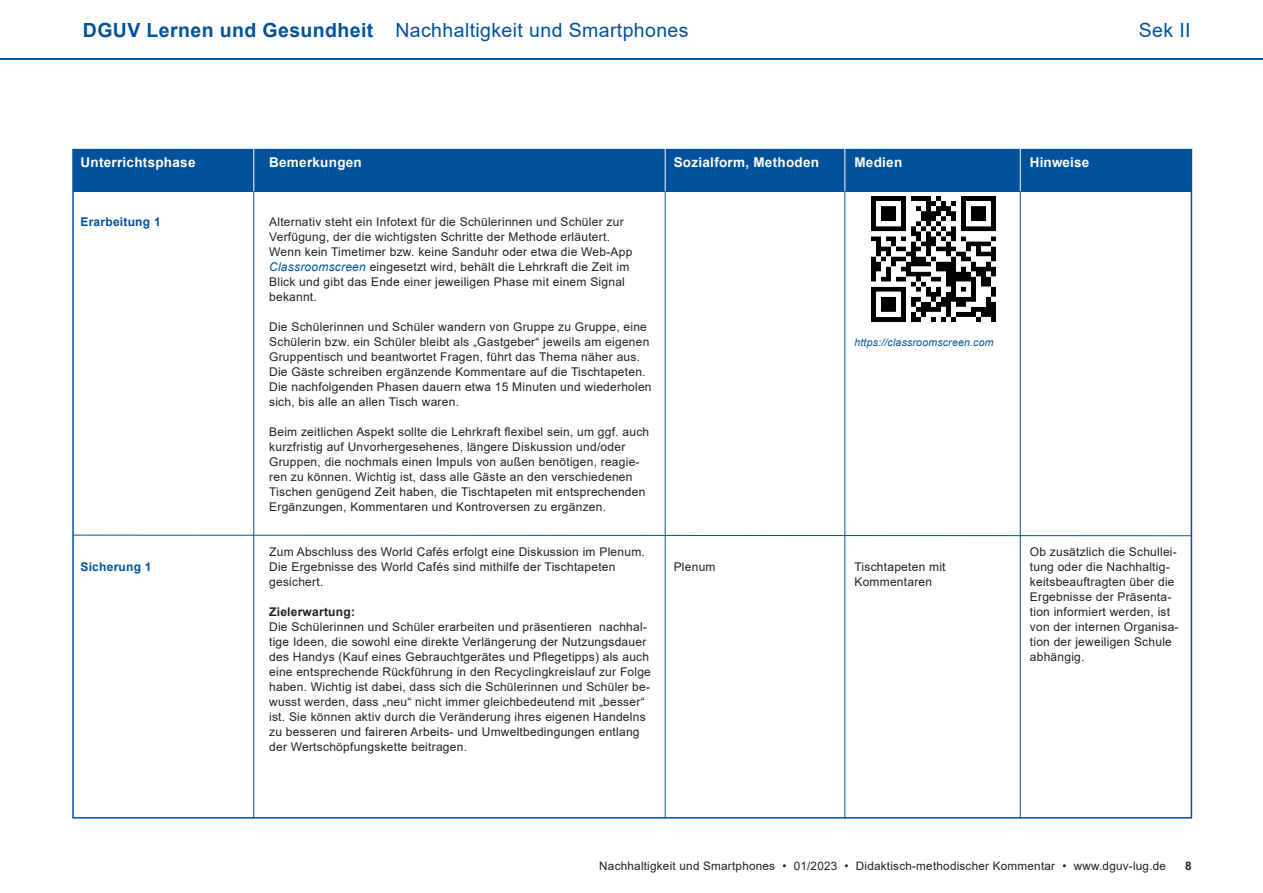
<style>
.page{position:relative;width:1263px;height:893px;background:#fff}
.page>*{position:absolute;margin:0;border:0;box-sizing:border-box;transform-origin:0 0}
.t1{font:19.5px "Arial";letter-spacing:.02em;color:#01519b}
.t2{font:700 13.5px "Arial";letter-spacing:.02em;color:#fff}
.t3{font:12px/15px "Arial";letter-spacing:.02em;color:#231f20}
.t4{font:700 12px "Arial";letter-spacing:.02em;color:#01519b}
.t5{font:700 12px "Arial";letter-spacing:.02em;color:#231f20}
.t6{font:11.7px "Arial";letter-spacing:.02em;color:#231f20}
.t7{font:700 11.7px "Arial";color:#231f20}
.t8{font:italic 10.5px "Arial";letter-spacing:.02em;color:#01559c}
.s1{font-weight:700}
.s2{font-style:italic;color:#01559c}
</style>
<div class="page">
<hr style="left:0;top:58px;width:1263px;height:2px;background:#01559c">
<div style="left:73px;top:149px;width:1118px;height:42px;background:#01519b"></div>
<hr style="left:253px;top:149px;width:1px;height:42px;background:#fff">
<hr style="left:253px;top:191px;width:1px;height:628px;background:#01519b">
<hr style="left:844px;top:149px;width:1px;height:42px;background:#fff">
<hr style="left:1020px;top:149px;width:1px;height:42px;background:#fff">
<hr style="left:844px;top:191px;width:1px;height:628px;background:#01519b">
<hr style="left:1020px;top:191px;width:1px;height:628px;background:#01519b">
<hr style="left:665px;top:149px;width:1px;height:42px;background:#fff">
<hr style="left:665px;top:191px;width:1px;height:628px;background:#01519b">
<svg style="left:72px;top:534px;width:1120px;height:2px"></svg>
<img style="left:871px;top:197px;width:124px;height:124px">
<h1 class="t1" style="left:83px;top:16px;width:607px"><span class="s1">DGUV Lernen und Gesundheit</span> Nachhaltigkeit und Smartphones</h1>
<h1 class="t1" style="left:1139px;top:16px;width:53px">Sek II</h1>
<p class="t2" style="left:80px;top:153px;width:117px">Unterrichtsphase</p>
<p class="t2" style="left:269px;top:153px;width:94px">Bemerkungen</p>
<p class="t2" style="left:674px;top:153px;width:147px">Sozialform, Methoden</p>
<p class="t2" style="left:854px;top:153px;width:49px">Medien</p>
<p class="t2" style="left:1030px;top:153px;width:61px">Hinweise</p>
<p class="t4" style="left:80px;top:213px;width:82px">Erarbeitung 1</p>
<p class="t4" style="left:80px;top:558px;width:73px">Sicherung 1</p>
<p class="t3" style="left:269px;top:214px;width:365px">Alternativ steht ein Infotext für die Schülerinnen und Schüler zur Verfügung, der die wichtigsten Schritte der Methode erläutert.<br>Wenn kein Timetimer bzw. keine Sanduhr oder etwa die Web-App <span class="s2">Classroomscreen</span> eingesetzt wird, behält die Lehrkraft die Zeit im Blick und gibt das Ende einer jeweiligen Phase mit einem Signal bekannt.</p>
<p class="t3" style="left:269px;top:319px;width:384px">Die Schülerinnen und Schüler wandern von Gruppe zu Gruppe, eine Schülerin bzw. ein Schüler bleibt als „Gastgeber“ jeweils am eigenen Gruppentisch und beantwortet Fragen, führt das Thema näher aus.<br>Die Gäste schreiben ergänzende Kommentare auf die Tischtapeten.<br>Die nachfolgenden Phasen dauern etwa 15 Minuten und wiederholen sich, bis alle an allen Tisch waren.</p>
<p class="t3" style="left:269px;top:424px;width:382px">Beim zeitlichen Aspekt sollte die Lehrkraft flexibel sein, um ggf. auch kurzfristig auf Unvorhergesehenes, längere Diskussion und/oder Gruppen, die nochmals einen Impuls von außen benötigen, reagie&shy;ren zu können. Wichtig ist, dass alle Gäste an den verschiedenen Tischen genügend Zeit haben, die Tischtapeten mit entsprechenden Ergänzungen, Kommentaren und Kontroversen zu ergänzen.</p>
<p class="t3" style="left:269px;top:544px;width:377px">Zum Abschluss des World Cafés erfolgt eine Diskussion im Plenum.<br>Die Ergebnisse des World Cafés sind mithilfe der Tischtapeten gesichert.</p>
<p class="t5" style="left:269px;top:603px;width:87px">Zielerwartung:</p>
<p class="t3" style="left:269px;top:619px;width:383px">Die Schülerinnen und Schüler erarbeiten und präsentieren nachhal&shy;tige Ideen, die sowohl eine direkte Verlängerung der Nutzungsdauer des Handys (Kauf eines Gebrauchtgerätes und Pflegetipps) als auch eine entsprechende Rückführung in den Recyclingkreislauf zur Folge haben. Wichtig ist dabei, dass sich die Schülerinnen und Schüler be&shy;wusst werden, dass „neu“ nicht immer gleichbedeutend mit „besser“ ist. Sie können aktiv durch die Veränderung ihres eigenen Handelns zu besseren und faireren Arbeits- und Umweltbedingungen entlang der Wertschöpfungskette beitragen.</p>
<p class="t3" style="left:674px;top:559px;width:43px">Plenum</p>
<p class="t8" style="left:854px;top:335px;width:141px">https://classroomscreen.com</p>
<p class="t3" style="left:854px;top:559px;width:93px">Tischtapeten mit<br>Kommentaren</p>
<p class="t3" style="left:1030px;top:544px;width:150px">Ob zusätzlich die Schullei&shy;tung oder die Nachhaltig&shy;keitsbeauftragten über die<br>Ergebnisse der Präsenta&shy;tion informiert werden, ist von der internen Organisa&shy;tion der jeweiligen Schule abhängig.</p>
<p class="t6" style="left:599px;top:857px;width:568px">Nachhaltigkeit und Smartphones • 01/2023 • Didaktisch-methodischer Kommentar • www.dguv-lug.de</p>
<p class="t7" style="left:1185px;top:857px;width:8px">8</p>
</div>
